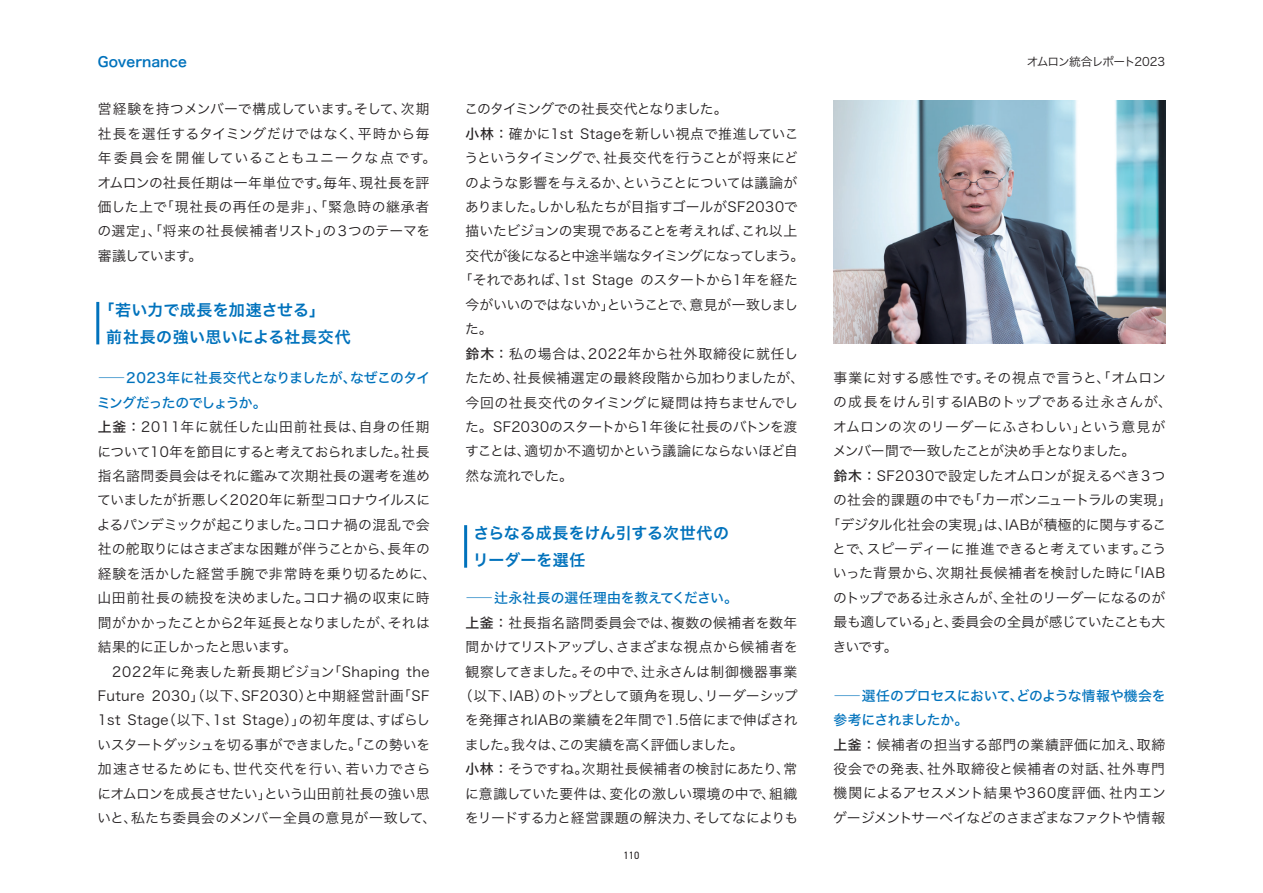
<style>
.page{position:relative;width:1263px;height:893px;background:#fff}
.page>*{position:absolute;margin:0;border:0;box-sizing:border-box;transform-origin:0 0}
.t1{font:15.9px/26.5px "Hiragino Sans W6";letter-spacing:.015em;color:#0072bc}
.t2{font:13.8px/24.5px "Hiragino Sans W3";color:#231f20}
.t3{font:13.8px/24.5px "Hiragino Sans W3";letter-spacing:.035em;color:#231f20}
.t4{font:13.8px "Hiragino Sans W3";letter-spacing:-.03em;color:#231f20}
.t5{font:13.8px "Hiragino Sans W3";letter-spacing:-.02em;color:#231f20}
.t6{font:13.8px/24.5px "Hiragino Sans W5";letter-spacing:-.03em;color:#0072bc;scale:2 1}
.t7{font:13.8px "Hiragino Sans W3";letter-spacing:-.075em;color:#231f20}
.t8{font:13.8px "Hiragino Sans W3";letter-spacing:-.035em;color:#231f20}
.t9{font:13.8px "Hiragino Sans W3";letter-spacing:-.025em;color:#231f20}
.t10{font:13.8px "Hiragino Sans W3";letter-spacing:-.065em;color:#231f20}
.t11{font:13.8px "Hiragino Sans W3";letter-spacing:.02em;color:#231f20}
.t12{font:13.8px "Hiragino Sans W3";letter-spacing:-.04em;color:#231f20}
.t13{font:13.8px "Hiragino Sans W3";letter-spacing:-.07em;color:#231f20}
.t14{font:13.8px "Hiragino Sans W5";color:#0072bc;scale:2 1}
.t15{font:13.8px "Hiragino Sans W6";color:#0072bc}
.t16{font:11.7px "Hiragino Sans W3";letter-spacing:-.075em;color:#231f20}
.t17{font:10.65px "DIN2014";color:#231f20}
.s1{font-family:"Hiragino Sans W5"}
</style>
<div class="page">
<hr style="left:464px;top:525px;width:3px;height:43px;background:#0072bc">
<hr style="left:96px;top:302px;width:3px;height:42px;background:#0072bc">
<img style="left:833px;top:101px;width:332px;height:242px">
<p class="t15" style="left:98px;top:50px;width:91px">Governance</p>
<p class="t16" style="left:1027px;top:51px;width:140px">オムロン統合レポート2023</p>
<p class="t3" style="left:97px;top:96px;width:340px">営経験を持つメンバーで構成しています。そして、次期社長を選任するタイミングだけではなく、平時から毎年委員会を開催していることもユニークな点です。オムロンの社長任期は一年単位です。毎年、現社長を評価した上で「現社長の再任の是非」、「緊急時の継承者の選定」、「将来の社長候補者リスト」の３つのテーマを審議しています。</p>
<p class="t13" style="left:465px;top:97px;width:264px">このタイミングでの社長交代となりました。</p>
<p class="t2" style="left:466px;top:120px;width:334px"><span class="s1">小林：</span>確かに1st Stageを新しい視点で推進していこ</p>
<p class="t4" style="left:465px;top:146px;width:335px">うというタイミングで、社長交代を行うことが将来にど</p>
<p class="t4" style="left:465px;top:170px;width:334px">のような影響を与えるか、ということについては議論が</p>
<p class="t2" style="left:465px;top:194px;width:334px">ありました。しかし私たちが目指すゴールがSF2030で</p>
<p class="t2" style="left:466px;top:218px;width:333px">描いたビジョンの実現であることを考えれば、これ以上</p>
<p class="t10" style="left:466px;top:243px;width:340px">交代が後になると中途半端なタイミングになってしまう。</p>
<p class="t2" style="left:459px;top:267px;width:341px">「それであれば、1st Stage のスタートから1年を経た</p>
<p class="t8" style="left:466px;top:292px;width:334px">今がいいのではないか」ということで、意見が一致しまし</p>
<p class="t2" style="left:465px;top:316px;width:29px">た。</p>
<p class="t3" style="left:466px;top:340px;width:334px"><span class="s1">鈴木：</span>私の場合は、2022年から社外取締役に就任し</p>
<p class="t2" style="left:465px;top:365px;width:341px">たため、社長候補選定の最終段階から加わりましたが、</p>
<p class="t2" style="left:466px;top:389px;width:334px">今回の社長交代のタイミングに疑問は持ちませんでし</p>
<p class="t5" style="left:465px;top:414px;width:334px">た。SF2030のスタートから1年後に社長のバトンを渡</p>
<p class="t4" style="left:465px;top:439px;width:334px">すことは、適切か不適切かという議論にならないほど自</p>
<p class="t8" style="left:466px;top:463px;width:109px">然な流れでした。</p>
<p class="t1" style="left:106px;top:296px;width:246px;text-indent:-8px">「若い力で成長を加速させる」<br>前社長の強い思いによる社長交代</p>
<p class="t6" style="left:97px;top:365px;width:168px">―2023年に社長交代となりましたが、なぜこのタイミングだったのでしょうか。</p>
<p class="t2" style="left:97px;top:414px;width:341px"><span class="s1">上釜：</span>2011年に就任した山田前社長は、自身の任期について10年を節目にすると考えておられました。社長指名諮問委員会はそれに鑑みて次期社長の選考を進めていましたが折悪しく2020年に新型コロナウイルスによるパンデミックが起こりました。コロナ禍の混乱で会社の舵取りにはさまざまな困難が伴うことから、長年の経験を活かした経営手腕で非常時を乗り切るために、山田前社長の続投を決めました。コロナ禍の収束に時間がかかったことから2年延長となりましたが、それは結果的に正しかったと思います。<br>　2022年に発表した新長期ビジョン「Shaping the<br>Future 2030」（以下、SF2030）と中期経営計画「SF<br>1st Stage（以下、1st Stage）」の初年度は、すばらしいスタートダッシュを切る事ができました。「この勢いを加速させるためにも、世代交代を行い、若い力でさらにオムロンを成長させたい」という山田前社長の強い思いと、私たち委員会のメンバー全員の意見が一致して、</p>
<p class="t3" style="left:833px;top:364px;width:334px">事業に対する感性です。その視点で言うと、「オムロン</p>
<p class="t3" style="left:833px;top:389px;width:341px">の成長をけん引するIABのトップである辻永さんが、</p>
<p class="t2" style="left:833px;top:413px;width:334px">オムロンの次のリーダーにふさわしい」という意見が</p>
<p class="t7" style="left:833px;top:439px;width:304px">メンバー間で一致したことが決め手となりました。</p>
<p class="t2" style="left:833px;top:462px;width:334px"><span class="s1">鈴木：</span>SF2030で設定したオムロンが捉えるべき３つ</p>
<p class="t2" style="left:833px;top:487px;width:341px">の社会的課題の中でも「カーボンニュートラルの実現」</p>
<p class="t2" style="left:826px;top:511px;width:341px">「デジタル化社会の実現」は、IABが積極的に関与するこ</p>
<p class="t2" style="left:832px;top:536px;width:335px">とで、スピーディーに推進できると考えています。こう</p>
<p class="t11" style="left:833px;top:561px;width:334px">いった背景から、次期社長候補者を検討した時に「IAB</p>
<p class="t5" style="left:833px;top:585px;width:334px">のトップである辻永さんが、全社のリーダーになるのが</p>
<p class="t12" style="left:833px;top:610px;width:333px">最も適している」と、委員会の全員が感じていたことも大</p>
<p class="t2" style="left:833px;top:633px;width:66px">きいです。</p>
<p class="t6" style="left:833px;top:682px;width:168px">―選任のプロセスにおいて、どのような情報や機会を参考にされましたか。</p>
<p class="t2" style="left:833px;top:731px;width:334px;text-align:justify"><span class="s1">上釜：</span>候補者の担当する部門の業績評価に加え、取締役会での発表、社外取締役と候補者の対話、社外専門機関によるアセスメント結果や360度評価、社内エンゲージメントサーベイなどのさまざまなファクトや情報</p>
<p class="t1" style="left:473px;top:519px;width:258px">さらなる成長をけん引する次世代のリーダーを選任</p>
<p class="t14" style="left:466px;top:586px;width:138px">―辻永社長の選任理由を教えてください。</p>
<p class="t3" style="left:466px;top:609px;width:333px"><span class="s1">上釜：</span>社長指名諮問委員会では、複数の候補者を数年</p>
<p class="t5" style="left:466px;top:635px;width:334px">間かけてリストアップし、さまざまな視点から候補者を</p>
<p class="t2" style="left:466px;top:658px;width:333px">観察してきました。その中で、辻永さんは制御機器事業</p>
<p class="t9" style="left:459px;top:683px;width:340px">（以下、IAB）のトップとして頭角を現し、リーダーシップ</p>
<p class="t2" style="left:465px;top:707px;width:334px">を発揮されIABの業績を2年間で1.5倍にまで伸ばされ</p>
<p class="t7" style="left:465px;top:732px;width:280px">ました。我々は、この実績を高く評価しました。</p>
<p class="t2" style="left:466px;top:756px;width:333px"><span class="s1">小林：</span>そうですね。次期社長候補者の検討にあたり、常</p>
<p class="t2" style="left:465px;top:780px;width:334px">に意識していた要件は、変化の激しい環境の中で、組織</p>
<p class="t4" style="left:465px;top:806px;width:335px">をリードする力と経営課題の解決力、そしてなによりも</p>
<p class="t17" style="left:623px;top:849px;width:17px">110</p>
</div>
